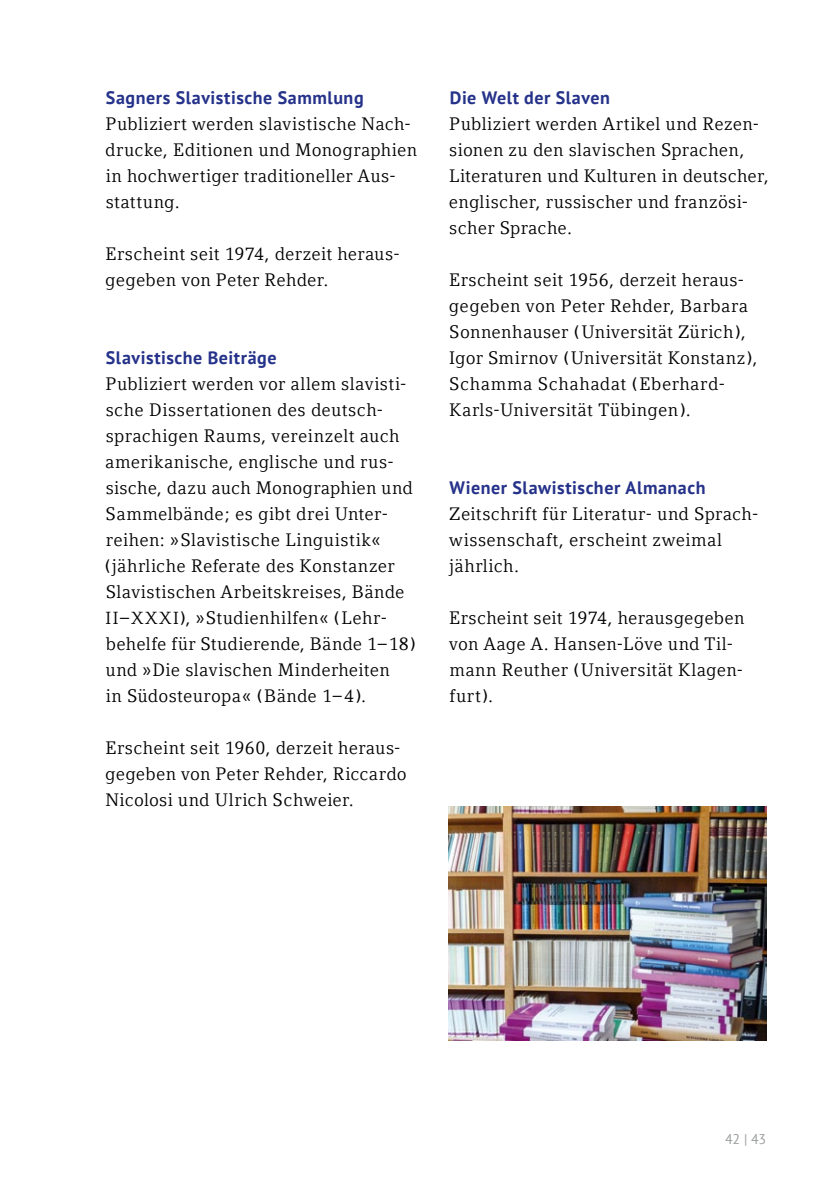
<style>
.page{position:relative;width:840px;height:1191px;background:#fff}
.page>*{position:absolute;margin:0;border:0;box-sizing:border-box;transform-origin:0 0}
.t1{font:18px/26px "Compatil Letter LT Com";letter-spacing:.02em;color:#000}
.t2{font:700 18px "PT Sans";letter-spacing:.03em;color:#25328a}
.t3{font:14px "PT Sans";color:#9c9d9d}
.s1{font-size:17.4px}
</style>
<div class="page">
<img style="left:448px;top:806px;width:317px;height:234px">
<p class="t2" style="left:106px;top:86px;width:259px">Sagners Slavistische Sammlung</p>
<p class="t1" style="left:105px;top:111px;width:313px">Publiziert werden slavistische Nach&shy;drucke, Editionen und Monographien in hochwertiger traditioneller Aus&shy;stattung.</p>
<p class="t1" style="left:105px;top:241px;width:296px">Erscheint seit 1974, derzeit heraus&shy;gegeben von Peter Rehder.</p>
<p class="t2" style="left:106px;top:346px;width:172px">Slavistische Beiträge</p>
<p class="t1" style="left:104px;top:371px;width:313px">Publiziert werden vor allem slavisti&shy;sche Dissertationen des deutsch&shy;sprachigen Raums, vereinzelt auch amerikanische, englische und rus&shy;sische, dazu auch Monographien und Sammelbände; es gibt drei Unter&shy;reihen: »Slavistische Linguistik« (jährliche Referate des Konstanzer Slavistischen Arbeitskreises, Bände <span class="s1">II</span>–<span class="s1">XXXI</span>), »Studienhilfen« (Lehr&shy;behelfe für Studierende, Bände 1–18) und »Die slavischen Minderheiten<br>in Südosteuropa« (Bände 1–4).</p>
<p class="t1" style="left:105px;top:735px;width:303px">Erscheint seit 1960, derzeit heraus&shy;gegeben von Peter Rehder, Riccardo<br>Nicolosi und Ulrich Schweier.</p>
<p class="t2" style="left:449px;top:86px;width:161px">Die Welt der Slaven</p>
<p class="t1" style="left:448px;top:111px;width:321px">Publiziert werden Artikel und Rezen&shy;sionen zu den slavischen Sprachen, Literaturen und Kulturen in deutscher, englischer, russischer und französi&shy;scher Sprache.</p>
<p class="t1" style="left:448px;top:267px;width:310px">Erscheint seit 1956, derzeit heraus&shy;gegeben von Peter Rehder, Barbara Sonnenhauser (Universität Zürich), Igor Smirnov (Universität Konstanz), Schamma Schahadat (Eberhard-Karls-Universität Tübingen).</p>
<p class="t2" style="left:449px;top:476px;width:257px">Wiener Slawistischer Almanach</p>
<p class="t1" style="left:449px;top:501px;width:310px">Zeitschrift für Literatur- und Sprach&shy;wissenschaft, erscheint zweimal jährlich.</p>
<p class="t1" style="left:449px;top:605px;width:296px">Erscheint seit 1974, herausgegeben von Aage A. Hansen-Löve und Til&shy;mann Reuther (Universität Klagen&shy;furt).</p>
<p class="t3" style="left:724px;top:1130px;width:43px">42 | 43</p>
</div>
